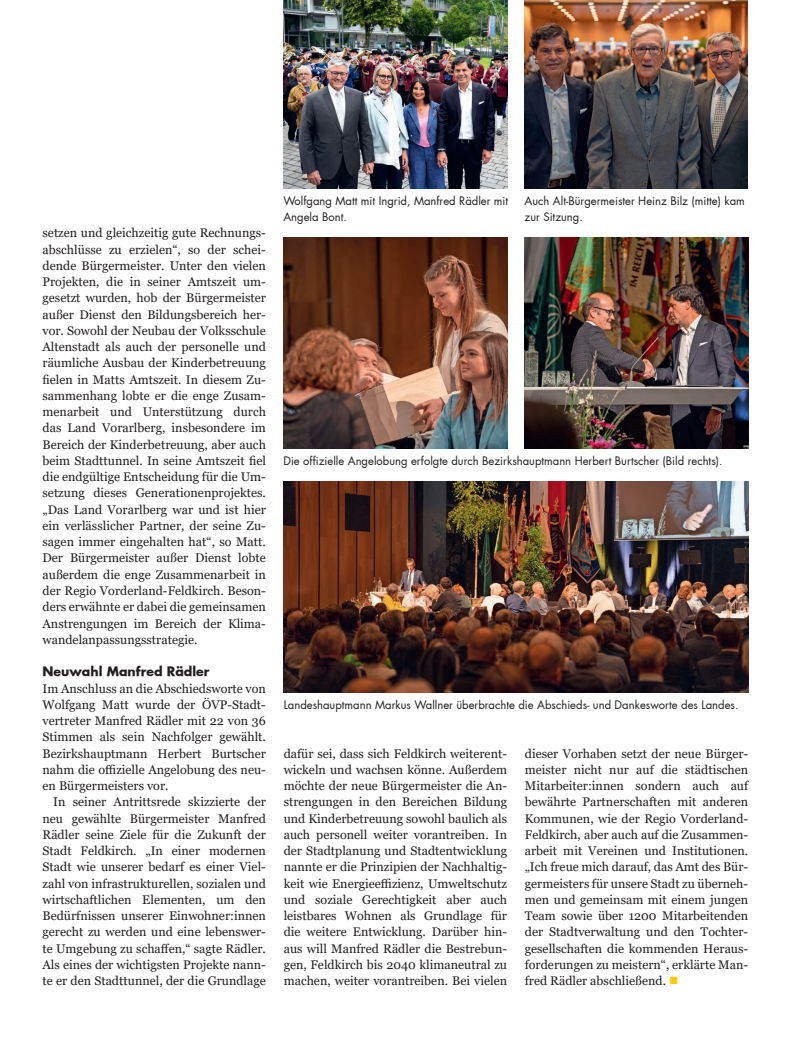
<style>
.page{position:relative;width:805px;height:1053px;background:#fff}
.page>*{position:absolute;margin:0;border:0;box-sizing:border-box;transform-origin:0 0}
.t1{font:12.5px/16.2px "Georgia";color:#231f20;text-align:justify}
.t2{font:700 12.5px "Futura";color:#231f20}
.t3{font:11.25px/16.2px "Futura";color:#231f20}
.s1{color:#feca0a}
</style>
<div class="page">
<img style="left:283px;top:0;width:224px;height:188px">
<img style="left:524px;top:237px;width:224px;height:211px">
<img style="left:283px;top:237px;width:224px;height:211px">
<img style="left:524px;top:0;width:223px;height:188px">
<img style="left:283px;top:481px;width:465px;height:211px">
<p class="t1" style="left:43px;top:225px;width:225px">setzen und gleichzeitig gute Rechnungs&shy;abschlüsse zu erzielen“, so der schei&shy;dende Bürgermeister. Unter den vielen Projekten, die in seiner Amtszeit um&shy;gesetzt wurden, hob der Bürgermeister außer Dienst den Bildungsbereich her&shy;vor. Sowohl der Neubau der Volksschule Altenstadt als auch der personelle und räumliche Ausbau der Kinderbetreuung fielen in Matts Amtszeit. In diesem Zu&shy;sammenhang lobte er die enge Zusam&shy;menarbeit und Unterstützung durch das Land Vorarlberg, insbesondere im Bereich der Kinderbetreuung, aber auch beim Stadttunnel. In seine Amtszeit fiel die endgültige Entscheidung für die Um&shy;setzung dieses Generationenprojektes. „Das Land Vorarlberg war und ist hier ein verlässlicher Partner, der seine Zu&shy;sagen immer eingehalten hat“, so Matt.<br>Der Bürgermeister außer Dienst lobte außerdem die enge Zusammenarbeit in der Regio Vorderland-Feldkirch. Beson&shy;ders erwähnte er dabei die gemeinsamen Anstrengungen im Bereich der Klima&shy;wandelanpassungsstrategie.</p>
<p class="t2" style="left:43px;top:663px;width:168px">Neuwahl Manfred Rädler</p>
<p class="t1" style="left:43px;top:680px;width:225px">Im Anschluss an die Abschiedsworte von Wolfgang Matt wurde der ÖVP-Stadt&shy;vertreter Manfred Rädler mit 22 von 36<br>Stimmen als sein Nachfolger gewählt.<br>Bezirkshauptmann Herbert Burtscher nahm die offizielle Angelobung des neu&shy;en Bürgermeisters vor.</p>
<p class="t1" style="left:43px;top:794px;width:225px;text-indent:11px">In seiner Antrittsrede skizzierte der neu gewählte Bürgermeister Manfred Rädler seine Ziele für die Zukunft der Stadt Feldkirch. „In einer modernen Stadt wie unserer bedarf es einer Viel&shy;zahl von infrastrukturellen, sozialen und wirtschaftlichen Elementen, um den Bedürfnissen unserer Einwohner:innen gerecht zu werden und eine lebenswer&shy;te Umgebung zu schaffen,“ sagte Rädler.<br>Als eines der wichtigsten Projekte nann&shy;te er den Stadttunnel, der die Grundlage</p>
<p class="t3" style="left:283px;top:193px;width:226px">Wolfgang Matt mit Ingrid, Manfred Rädler mit<br>Angela Bont.</p>
<p class="t3" style="left:524px;top:193px;width:222px">Auch Alt-Bürgermeister Heinz Bilz (mitte) kam zur Sitzung.</p>
<p class="t3" style="left:283px;top:453px;width:440px">Die offizielle Angelobung erfolgte durch Bezirkshauptmann Herbert Burtscher (Bild rechts).</p>
<p class="t3" style="left:283px;top:696px;width:456px">Landeshauptmann Markus Wallner überbrachte die Abschieds- und Dankesworte des Landes.</p>
<p class="t1" style="left:283px;top:745px;width:225px">dafür sei, dass sich Feldkirch weiterent&shy;wickeln und wachsen könne. Außerdem möchte der neue Bürgermeister die An&shy;strengungen in den Bereichen Bildung und Kinderbetreuung sowohl baulich als auch personell weiter vorantreiben. In der Stadtplanung und Stadtentwicklung nannte er die Prinzipien der Nachhaltig&shy;keit wie Energieeffizienz, Umweltschutz und soziale Gerechtigkeit aber auch leistbares Wohnen als Grundlage für die weitere Entwicklung. Darüber hin&shy;aus will Manfred Rädler die Bestrebun&shy;gen, Feldkirch bis 2040 klimaneutral zu machen, weiter vorantreiben. Bei vielen</p>
<p class="t1" style="left:524px;top:745px;width:225px">dieser Vorhaben setzt der neue Bürger&shy;meister nicht nur auf die städtischen Mitarbeiter:innen sondern auch auf bewährte Partnerschaften mit anderen Kommunen, wie der Regio Vorderland-Feldkirch, aber auch auf die Zusammen&shy;arbeit mit Vereinen und Institutionen. „Ich freue mich darauf, das Amt des Bür&shy;germeisters für unsere Stadt zu überneh&shy;men und gemeinsam mit einem jungen Team sowie über 1200 Mitarbeitenden der Stadtverwaltung und den Tochter&shy;gesellschaften die kommenden Heraus&shy;forderungen zu meistern“, erklärte Man&shy;fred Rädler abschließend. <span class="s1">■</span></p>
</div>
